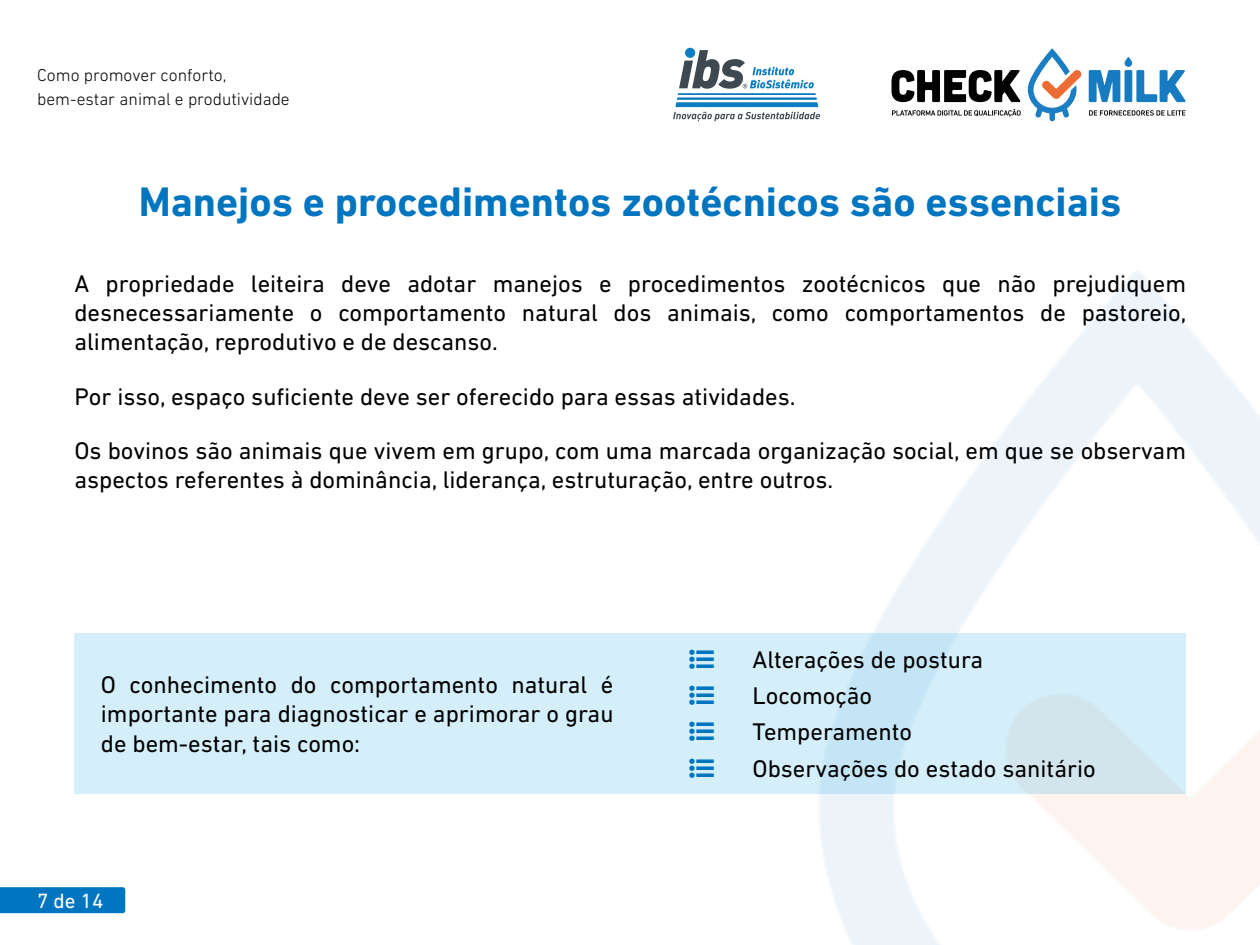
<style>
.page{position:relative;width:1260px;height:945px;background:#fff}
.page>*{position:absolute;margin:0;border:0;box-sizing:border-box;transform-origin:0 0}
.t1{font:700 42px "DIN Next LT Pro";color:#0075bf}
.t2{font:24.5px/29.4px "DIN Next LT Pro";color:#000;text-align:justify}
.t3{font:21px "DIN Next LT Pro";color:#fff}
.t4{font:300 17.5px/24px "DIN Next LT Pro";color:#000}
</style>
<div class="page">
<svg style="left:1027px;top:48px;width:54px;height:73px"></svg>
<svg style="left:892px;top:70px;width:129px;height:32px"></svg>
<svg style="left:1089px;top:57px;width:97px;height:45px"></svg>
<svg style="left:892px;top:109px;width:129px;height:8px"></svg>
<svg style="left:1089px;top:110px;width:96px;height:6px"></svg>
<div style="left:74px;top:633px;width:1112px;height:161px;background:linear-gradient(to right,#d5effb,#d1eaf6)"></div>
<div style="left:0;top:887px;width:125px;height:26px;background:#0075bf"></div>
<hr style="left:677px;top:97px;width:140px;height:3px;background:#0d7dc2">
<hr style="left:678px;top:93px;width:138px;height:2px;background:#0d7dc2">
<svg style="left:673px;top:102px;width:147px;height:19px"></svg>
<svg style="left:685px;top:48px;width:10px;height:10px"></svg>
<svg style="left:679px;top:50px;width:135px;height:39px"></svg>
<svg style="left:690px;top:649px;width:24px;height:20px"></svg>
<svg style="left:690px;top:686px;width:24px;height:19px"></svg>
<svg style="left:690px;top:722px;width:24px;height:19px"></svg>
<svg style="left:690px;top:758px;width:24px;height:19px"></svg>
<p class="t4" style="left:37px;top:63px;width:254px">Como promover conforto, bem-estar animal e produtividade</p>
<h1 class="t1" style="left:139px;top:177px;width:984px">Manejos e procedimentos zootécnicos são essenciais</h1>
<p class="t2" style="left:74px;top:268px;width:1114px">A propriedade leiteira deve adotar manejos e procedimentos zootécnicos que não prejudiquem desnecessariamente o comportamento natural dos animais, como comportamentos de pastoreio, alimentação, reprodutivo e de descanso.</p>
<p class="t2" style="left:74px;top:381px;width:723px">Por isso, espaço suficiente deve ser oferecido para essas atividades.</p>
<p class="t2" style="left:74px;top:435px;width:1113px">Os bovinos são animais que vivem em grupo, com uma marcada organização social, em que se observam aspectos referentes à dominância, liderança, estruturação, entre outros.</p>
<p class="t2" style="left:101px;top:670px;width:514px">O conhecimento do comportamento natural é importante para diagnosticar e aprimorar o grau de bem-estar, tais como:</p>
<p class="t3" style="left:37px;top:889px;width:68px">7 de 14</p>
<p class="t2" style="left:753px;top:641px;width:345px;line-height:36.2px;text-align:left">Alterações de postura<br>Locomoção<br>Temperamento<br>Observações do estado sanitário</p>
</div>
